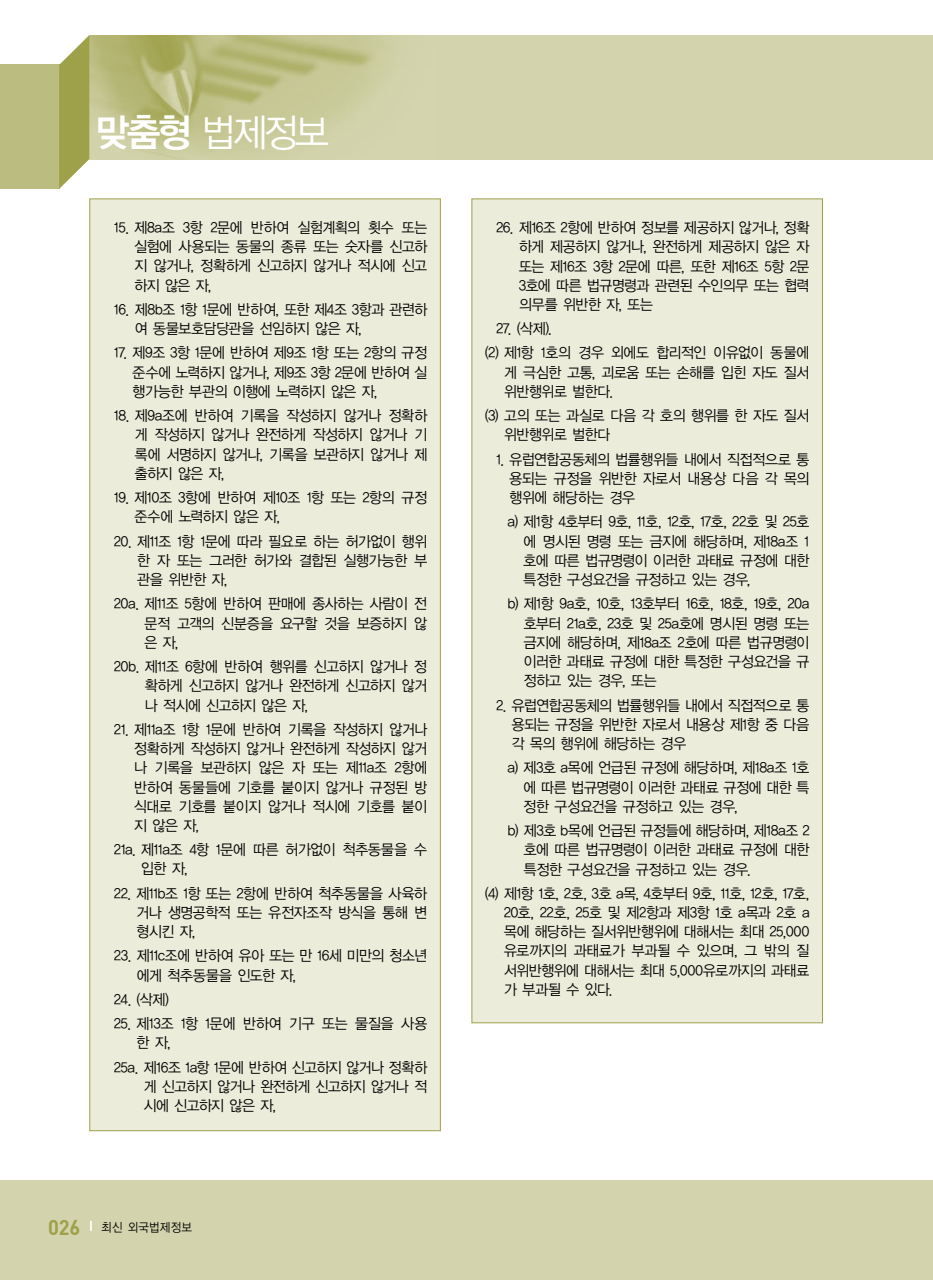
<style>
.page{position:relative;width:933px;height:1280px;background:#fff}
.page>*{position:absolute;margin:0;border:0;box-sizing:border-box;transform-origin:0 0}
.t1{font:38.5px "YDIYGO120 KS Cpc EUC H";color:#fff;scale:.95 1}
.t2{font:14.88px/19.2px "YDIYGO120 KS Cpc EUC H";letter-spacing:-.11em;color:#000;text-align:justify;scale:.95 1}
.t3{font:12.25px "YDIYGO120 KS Cpc EUC H";letter-spacing:-.05em;color:#000;scale:.92 1}
.s1{font-family:"YDIYGO140 KS Cpc EUC H"}
.s2{font-family:"Dinbol";font-size:21px;color:#9ea04a}
</style>
<div class="page">
<div style="left:0;top:65px;width:60px;height:124px;background:#bbbd80"></div>
<div style="left:89px;top:35px;width:844px;height:124px;background:#d3d4ae"></div>
<img style="left:89px;top:35px;width:301px;height:124px">
<svg style="left:59px;top:35px;width:30px;height:154px"></svg>
<div style="left:0;top:1181px;width:933px;height:99px;background:#d3d4ae"></div>
<svg style="left:90px;top:1221px;width:2px;height:10px"></svg>
<div style="left:89px;top:198px;width:352px;height:933px;background:#ececdb;border:1px solid #9ea04a"></div>
<div style="left:471px;top:198px;width:352px;height:825px;background:#ececdb;border:1px solid #9ea04a"></div>
<h1 class="t1" style="left:94px;top:114px;width:250px"><span class="s1">맞춤형</span> 법제정보</h1>
<p class="t2" style="left:134px;top:218px;width:311px;text-indent:-20px">15. 제8a조 3항 2문에 반하여 실험계획의 횟수 또는 실험에 사용되는 동물의 종류 또는 숫자를 신고하 지 않거나, 정확하게 신고하지 않거나 적시에 신고 하지 않은 자,</p>
<p class="t2" style="left:134px;top:300px;width:311px;text-indent:-20px">16. 제8b조 1항 1문에 반하여, 또한 제4조 3항과 관련하 여 동물보호담당관을 선임하지 않은 자,</p>
<p class="t2" style="left:132px;top:343px;width:313px;text-indent:-18px">17. 제9조 3항 1문에 반하여 제9조 1항 또는 2항의 규정 준수에 노력하지 않거나, 제9조 3항 2문에 반하여 실 행가능한 부관의 이행에 노력하지 않은 자,</p>
<p class="t2" style="left:134px;top:406px;width:310px;text-indent:-21px">18. 제9a조에 반하여 기록을 작성하지 않거나 정확하 게 작성하지 않거나 완전하게 작성하지 않거나 기 록에 서명하지 않거나, 기록을 보관하지 않거나 제 출하지 않은 자,</p>
<p class="t2" style="left:134px;top:488px;width:311px;text-indent:-20px">19. 제10조 3항에 반하여 제10조 1항 또는 2항의 규정 준수에 노력하지 않은 자,</p>
<p class="t2" style="left:136px;top:532px;width:308px;text-indent:-23px">20. 제11조 1항 1문에 따라 필요로 하는 허가없이 행위 한 자 또는 그러한 허가와 결합된 실행가능한 부 관을 위반한 자,</p>
<p class="t2" style="left:144px;top:594px;width:300px;text-indent:-30px">20a. 제11조 5항에 반하여 판매에 종사하는 사람이 전 문적 고객의 신분증을 요구할 것을 보증하지 않 은 자,</p>
<p class="t2" style="left:144px;top:657px;width:300px;text-indent:-30px">20b. 제11조 6항에 반하여 행위를 신고하지 않거나 정 확하게 신고하지 않거나 완전하게 신고하지 않거 나 적시에 신고하지 않은 자,</p>
<p class="t2" style="left:134px;top:720px;width:311px;text-indent:-20px">21. 제11a조 1항 1문에 반하여 기록을 작성하지 않거나 정확하게 작성하지 않거나 완전하게 작성하지 않거 나 기록을 보관하지 않은 자 또는 제11a조 2항에 반하여 동물들에 기호를 붙이지 않거나 규정된 방 식대로 기호를 붙이지 않거나 적시에 기호를 붙이 지 않은 자,</p>
<p class="t2" style="left:141px;top:840px;width:304px;text-indent:-27px">21a. 제11a조 4항 1문에 따른 허가없이 척추동물을 수 입한 자,</p>
<p class="t2" style="left:136px;top:884px;width:309px;text-indent:-22px">22. 제11b조 1항 또는 2항에 반하여 척추동물을 사육하 거나 생명공학적 또는 유전자조작 방식을 통해 변 형시킨 자,</p>
<p class="t2" style="left:136px;top:946px;width:308px;text-indent:-22px">23. 제11c조에 반하여 유아 또는 만 16세 미만의 청소년 에게 척추동물을 인도한 자,</p>
<p class="t2" style="left:114px;top:990px;width:60px">24. (삭제)</p>
<p class="t2" style="left:136px;top:1014px;width:309px;text-indent:-22px">25. 제13조 1항 1문에 반하여 기구 또는 물질을 사용 한 자,</p>
<p class="t2" style="left:143px;top:1057px;width:301px;text-indent:-30px">25a. 제16조 1a항 1문에 반하여 신고하지 않거나 정확하 게 신고하지 않거나 완전하게 신고하지 않거나 적 시에 신고하지 않은 자,</p>
<p class="t3" style="left:48px;top:1221px;width:158px"><span class="s2">026</span> 최신 외국법제정보</p>
<p class="t2" style="left:518px;top:218px;width:308px;text-indent:-23px">26. 제16조 2항에 반하여 정보를 제공하지 않거나, 정확 하게 제공하지 않거나, 완전하게 제공하지 않은 자 또는 제16조 3항 2문에 따른, 또한 제16조 5항 2문 3호에 따른 법규명령과 관련된 수인의무 또는 협력 의무를 위반한 자, 또는</p>
<p class="t2" style="left:484px;top:317px;width:344px;line-height:24.2px;text-indent:11px">27. (삭제).<br>(2) 제1항 1호의 경우 외에도 합리적인 이유없이 동물에</p>
<p class="t2" style="left:503px;top:363px;width:324px">게 극심한 고통, 괴로움 또는 손해를 입힌 자도 질서 위반행위로 벌한다.</p>
<p class="t2" style="left:503px;top:406px;width:324px;text-indent:-19px">(3) 고의 또는 과실로 다음 각 호의 행위를 한 자도 질서 위반행위로 벌한다</p>
<p class="t2" style="left:509px;top:450px;width:318px;text-indent:-13px">1. 유럽연합공동체의 법률행위들 내에서 직접적으로 통 용되는 규정을 위반한 자로서 내용상 다음 각 목의 행위에 해당하는 경우</p>
<p class="t2" style="left:523px;top:512px;width:303px;text-indent:-16px">a) 제1항 4호부터 9호, 11호, 12호, 17호, 22호 및 25호 에 명시된 명령 또는 금지에 해당하며, 제18a조 1 호에 따른 법규명령이 이러한 과태료 규정에 대한 특정한 구성요건을 규정하고 있는 경우,</p>
<p class="t2" style="left:523px;top:594px;width:303px;text-indent:-16px">b) 제1항 9a호, 10호, 13호부터 16호, 18호, 19호, 20a 호부터 21a호, 23호 및 25a호에 명시된 명령 또는 금지에 해당하며, 제18a조 2호에 따른 법규명령이 이러한 과태료 규정에 대한 특정한 구성요건을 규 정하고 있는 경우, 또는</p>
<p class="t2" style="left:511px;top:695px;width:316px;text-indent:-15px">2. 유럽연합공동체의 법률행위들 내에서 직접적으로 통 용되는 규정을 위반한 자로서 내용상 제1항 중 다음 각 목의 행위에 해당하는 경우</p>
<p class="t2" style="left:523px;top:758px;width:303px;text-indent:-16px">a) 제3호 a목에 언급된 규정에 해당하며, 제18a조 1호 에 따른 법규명령이 이러한 과태료 규정에 대한 특 정한 구성요건을 규정하고 있는 경우,</p>
<p class="t2" style="left:523px;top:821px;width:303px;text-indent:-16px">b) 제3호 b목에 언급된 규정들에 해당하며, 제18a조 2 호에 따른 법규명령이 이러한 과태료 규정에 대한 특정한 구성요건을 규정하고 있는 경우.</p>
<p class="t2" style="left:503px;top:884px;width:324px;text-indent:-19px">(4) 제1항 1호, 2호, 3호 a목, 4호부터 9호, 11호, 12호, 17호, 20호, 22호, 25호 및 제2항과 제3항 1호 a목과 2호 a 목에 해당하는 질서위반행위에 대해서는 최대 25,000 유로까지의 과태료가 부과될 수 있으며, 그 밖의 질 서위반행위에 대해서는 최대 5,000유로까지의 과태료 가 부과될 수 있다.</p>
</div>
